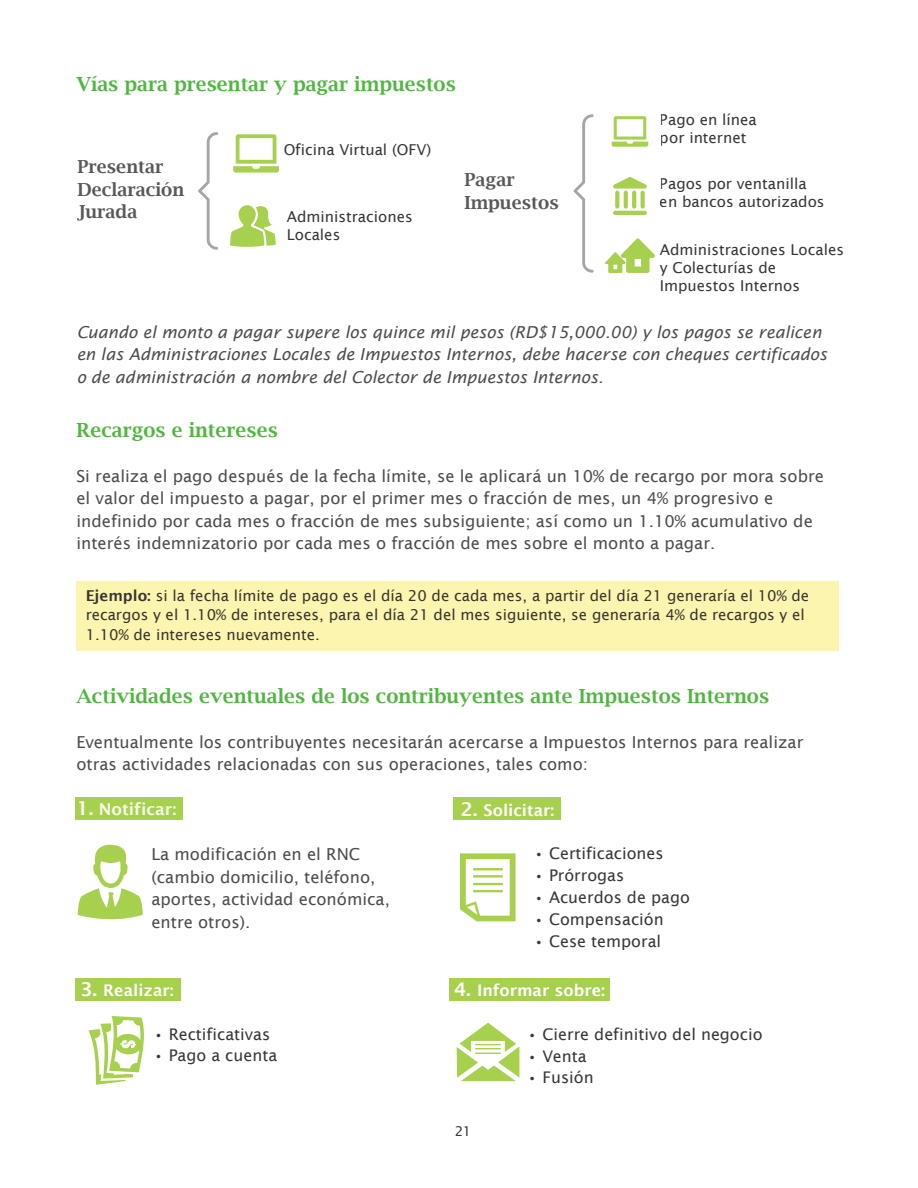
<style>
.page{position:relative;width:918px;height:1188px;background:#fff}
.page>*{position:absolute;margin:0;border:0;box-sizing:border-box;transform-origin:0 0}
.t1{font:600 19.5px "Lucida Bright";color:#3dae2b}
.t2{font:600 18px/22.5px "Lucida Bright";color:#221f1f}
.t3{font:16.5px/22.5px "Lucida Sans";color:rgb(34 31 31/.9)}
.t4{font:italic 16.5px/22.5px "Lucida Sans";color:rgb(34 31 31/.9)}
.t5{font:600 16.5px "Lucida Sans";color:#fff}
.t6{font:16.05px "Lucida Sans";color:rgb(34 31 31/.9)}
.t7{font:600 16.05px "Lucida Sans";color:#fff}
.t8{font:15px/18px "Lucida Sans";color:#221f1f}
.t9{font:13.5px "Lucida Sans";color:#221f1f}
.s1{font-weight:600}
.s2{font-size:19.5px}
.s3{font-size:18.9px}
</style>
<div class="page">
<svg style="left:230px;top:205px;width:46px;height:42px"></svg>
<svg style="left:233px;top:134px;width:46px;height:39px"></svg>
<svg style="left:612px;top:116px;width:36px;height:31px"></svg>
<svg style="left:605px;top:238px;width:50px;height:35px"></svg>
<svg style="left:624px;top:191px;width:4px;height:18px"></svg>
<svg style="left:632px;top:191px;width:4px;height:18px"></svg>
<svg style="left:641px;top:191px;width:4px;height:18px"></svg>
<svg style="left:615px;top:191px;width:4px;height:18px"></svg>
<svg style="left:613px;top:177px;width:34px;height:12px"></svg>
<hr style="left:613px;top:211px;width:34px;height:4px;background:#a6d04d;border-radius:2px">
<div style="left:76px;top:581px;width:763px;height:70px;background:#fbf5b0"></div>
<div style="left:75px;top:797px;width:108px;height:23px;background:#a6d04d"></div>
<div style="left:75px;top:978px;width:106px;height:23px;background:#a6d04d"></div>
<div style="left:454px;top:797px;width:107px;height:23px;background:#a6d04d"></div>
<div style="left:450px;top:978px;width:160px;height:23px;background:#a6d04d"></div>
<svg style="left:78px;top:845px;width:65px;height:74px"></svg>
<svg style="left:460px;top:853px;width:56px;height:68px"></svg>
<svg style="left:88px;top:1016px;width:56px;height:69px"></svg>
<svg style="left:457px;top:1023px;width:62px;height:58px"></svg>
<svg style="left:198px;top:132px;width:20px;height:118px"></svg>
<svg style="left:574px;top:114px;width:20px;height:159px"></svg>
<p class="t1" style="left:76px;top:73px;width:381px">Vías para presentar y pagar impuestos</p>
<p class="t2" style="left:77px;top:156px;width:108px">Presentar<br>Declaración<br>Jurada</p>
<p class="t8" style="left:284px;top:141px;width:149px">Oficina Virtual (OFV)</p>
<p class="t8" style="left:287px;top:208px;width:128px">Administraciones<br>Locales</p>
<p class="t2" style="left:464px;top:169px;width:96px">Pagar<br>Impuestos</p>
<p class="t8" style="left:660px;top:111px;width:98px">Pago en línea por internet</p>
<p class="t8" style="left:660px;top:174px;width:166px">Pagos por ventanilla en bancos autorizados</p>
<p class="t8" style="left:660px;top:240px;width:186px">Administraciones Locales y Colecturías de<br>Impuestos Internos</p>
<p class="t4" style="left:76px;top:321px;width:752px">Cuando el monto a pagar supere los quince mil pesos (RD$15,000.00) y los pagos se realicen en las Administraciones Locales de Impuestos Internos, debe hacerse con cheques certificados o de administración a nombre del Colector de Impuestos Internos.</p>
<p class="t1" style="left:76px;top:418px;width:203px">Recargos e intereses</p>
<p class="t3" style="left:76px;top:464px;width:749px">Si realiza el pago después de la fecha límite, se le aplicará un 10% de recargo por mora sobre el valor del impuesto a pagar, por el primer mes o fracción de mes, un 4% progresivo e indefinido por cada mes o fracción de mes subsiguiente; así como un 1.10% acumulativo de interés indemnizatorio por cada mes o fracción de mes sobre el monto a pagar.</p>
<p class="t8" style="left:86px;top:586px;width:725px;line-height:19.5px"><span class="s1">Ejemplo:</span> si la fecha límite de pago es el día 20 de cada mes, a partir del día 21 generaría el 10% de recargos y el 1.10% de intereses, para el día 21 del mes siguiente, se generaría 4% de recargos y el<br>1.10% de intereses nuevamente.</p>
<p class="t1" style="left:76px;top:684px;width:694px">Actividades eventuales de los contribuyentes ante Impuestos Internos</p>
<p class="t3" style="left:76px;top:730px;width:729px">Eventualmente los contribuyentes necesitarán acercarse a Impuestos Internos para realizar otras actividades relacionadas con sus operaciones, tales como:</p>
<p class="t5" style="left:76px;top:800px;width:102px"><span class="s2">1.</span> Notificar:</p>
<p class="t3" style="left:151px;top:843px;width:240px">La modificación en el RNC (cambio domicilio, teléfono, aportes, actividad económica, entre otros).</p>
<p class="t7" style="left:461px;top:801px;width:95px"><span class="s3">2.</span> Solicitar:</p>
<p class="t6" style="left:534px;top:844px;width:132px"><span class="s1">•</span> Certificaciones</p>
<p class="t6" style="left:534px;top:866px;width:92px"><span class="s1">•</span> Prórrogas</p>
<p class="t6" style="left:534px;top:888px;width:158px"><span class="s1">•</span> Acuerdos de pago</p>
<p class="t6" style="left:534px;top:910px;width:132px"><span class="s1">•</span> Compensación</p>
<p class="t6" style="left:534px;top:932px;width:129px"><span class="s1">•</span> Cese temporal</p>
<p class="t7" style="left:80px;top:981px;width:95px"><span class="s3">3.</span> Realizar:</p>
<p class="t6" style="left:153px;top:1025px;width:118px"><span class="s1">•</span> Rectificativas</p>
<p class="t6" style="left:153px;top:1047px;width:125px"><span class="s1">•</span> Pago a cuenta</p>
<p class="t7" style="left:454px;top:981px;width:152px"><span class="s3">4.</span> Informar sobre:</p>
<p class="t6" style="left:527px;top:1025px;width:237px"><span class="s1">•</span> Cierre definitivo del negocio</p>
<p class="t6" style="left:527px;top:1047px;width:61px"><span class="s1">•</span> Venta</p>
<p class="t6" style="left:527px;top:1069px;width:68px"><span class="s1">•</span> Fusión</p>
<p class="t9" style="left:454px;top:1124px;width:19px">21</p>
</div>
